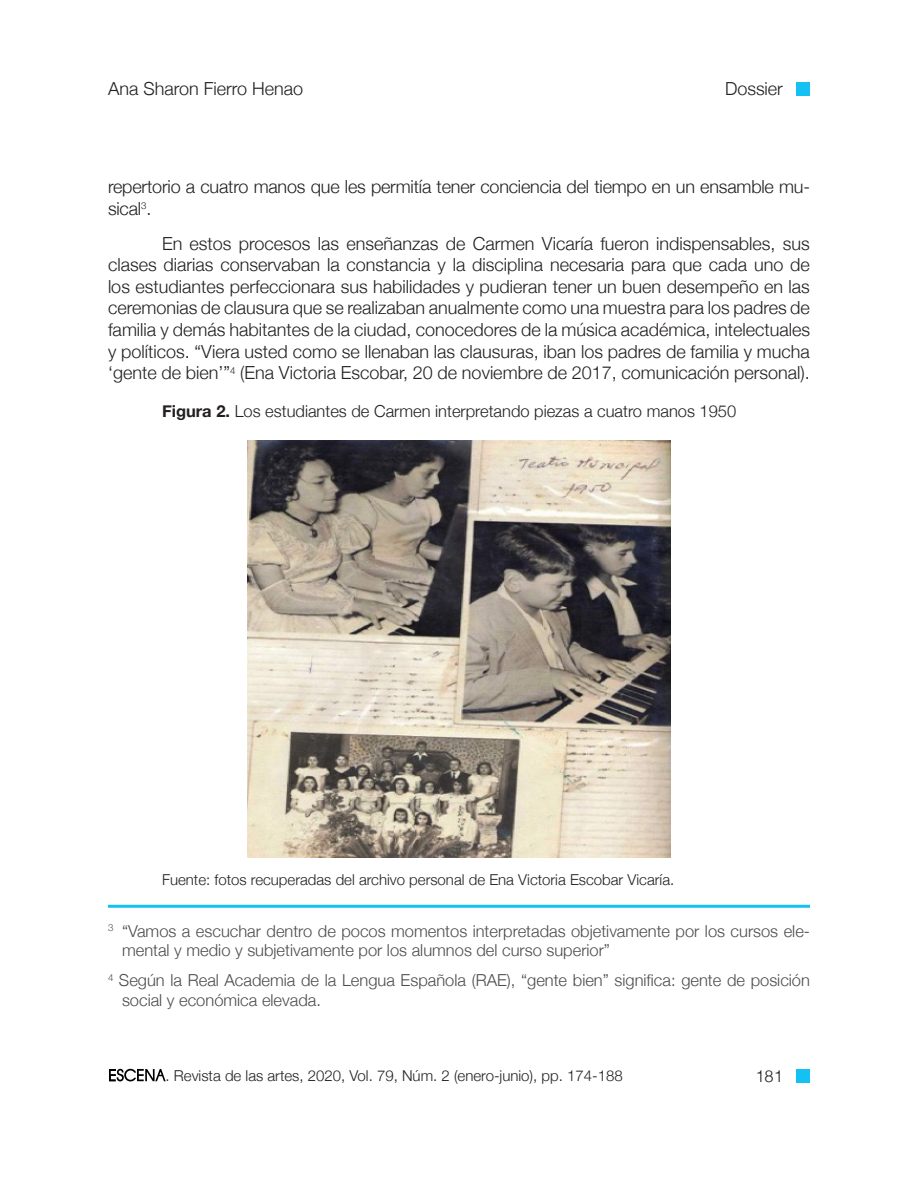
<style>
.page{position:relative;width:918px;height:1188px;background:#fff}
.page>*{position:absolute;margin:0;border:0;box-sizing:border-box;transform-origin:0 0}
.Cuerpo{font:300 18px/21.6px "Helvetica Neue";letter-spacing:-.01em;color:#231f20}
.Pie_de_pagina{font:300 16.5px/19.5px "Helvetica Neue";color:#4b4c4d}
.Tabla_Imagen_Figura{font:300 16.5px "Helvetica Neue";color:#231f20}
.t1{font:300 16.5px "Helvetica";color:#231f20}
.Fuente{font:300 15px "Helvetica Neue";color:#231f20}
.s1{font-weight:700}
</style>
<div class="page">
<div style="left:796px;top:82px;width:14px;height:14px;background:#15c0f2"></div>
<div style="left:796px;top:1070px;width:14px;height:13px;background:#15c0f2"></div>
<svg style="left:109px;top:1069px;width:57px;height:12px"></svg>
<img style="left:247px;top:440px;width:424px;height:418px">
<hr style="left:108px;top:905px;width:702px;height:3px;background:#15c0f2">
<p class="Cuerpo" style="left:108px;top:77px;width:197px">Ana Sharon Fierro Henao</p>
<p class="Cuerpo" style="left:725px;top:77px;width:59px">Dossier</p>
<p class="Cuerpo" style="left:108px;top:174px;width:704px">repertorio a cuatro manos que les permitía tener conciencia del tiempo en un ensamble mu&shy;sical<sup>3</sup>.</p>
<p class="Cuerpo" style="left:108px;top:231px;width:704px;text-align:justify;text-indent:54px">En estos procesos las enseñanzas de Carmen Vicaría fueron indispensables, sus clases diarias conservaban la constancia y la disciplina necesaria para que cada uno de los estudiantes perfeccionara sus habilidades y pudieran tener un buen desempeño en las ceremonias de clausura que se realizaban anualmente como una muestra para los padres de familia y demás habitantes de la ciudad, conocedores de la música académica, intelectuales y políticos. “Viera usted como se llenaban las clausuras, iban los padres de familia y mucha ‘gente de bien’”<sup>4</sup> (Ena Victoria Escobar, 20 de noviembre de 2017, comunicación personal).</p>
<p class="Tabla_Imagen_Figura" style="left:162px;top:398px;width:576px"><span class="s1">Figura 2.</span> Los estudiantes de Carmen interpretando piezas a cuatro manos 1950</p>
<p class="Fuente" style="left:162px;top:867px;width:514px">Fuente: fotos recuperadas del archivo personal de Ena Victoria Escobar Vicaría.</p>
<p class="Pie_de_pagina" style="left:122px;top:920px;width:689px;text-indent:-14px"><sup>3</sup> “Vamos a escuchar dentro de pocos momentos interpretadas objetivamente por los cursos ele&shy;mental y medio y subjetivamente por los alumnos del curso superior”</p>
<p class="Pie_de_pagina" style="left:122px;top:969px;width:689px;text-indent:-14px"><sup>4</sup> Según la Real Academia de la Lengua Española (RAE), “gente bien” significa: gente de posición social y económica elevada.</p>
<p class="Fuente" style="left:166px;top:1063px;width:459px">. Revista de las artes, 2020, Vol. 79, Núm. 2 (enero-junio), pp. 174-188</p>
<p class="t1" style="left:755px;top:1062px;width:29px">181</p>
</div>
